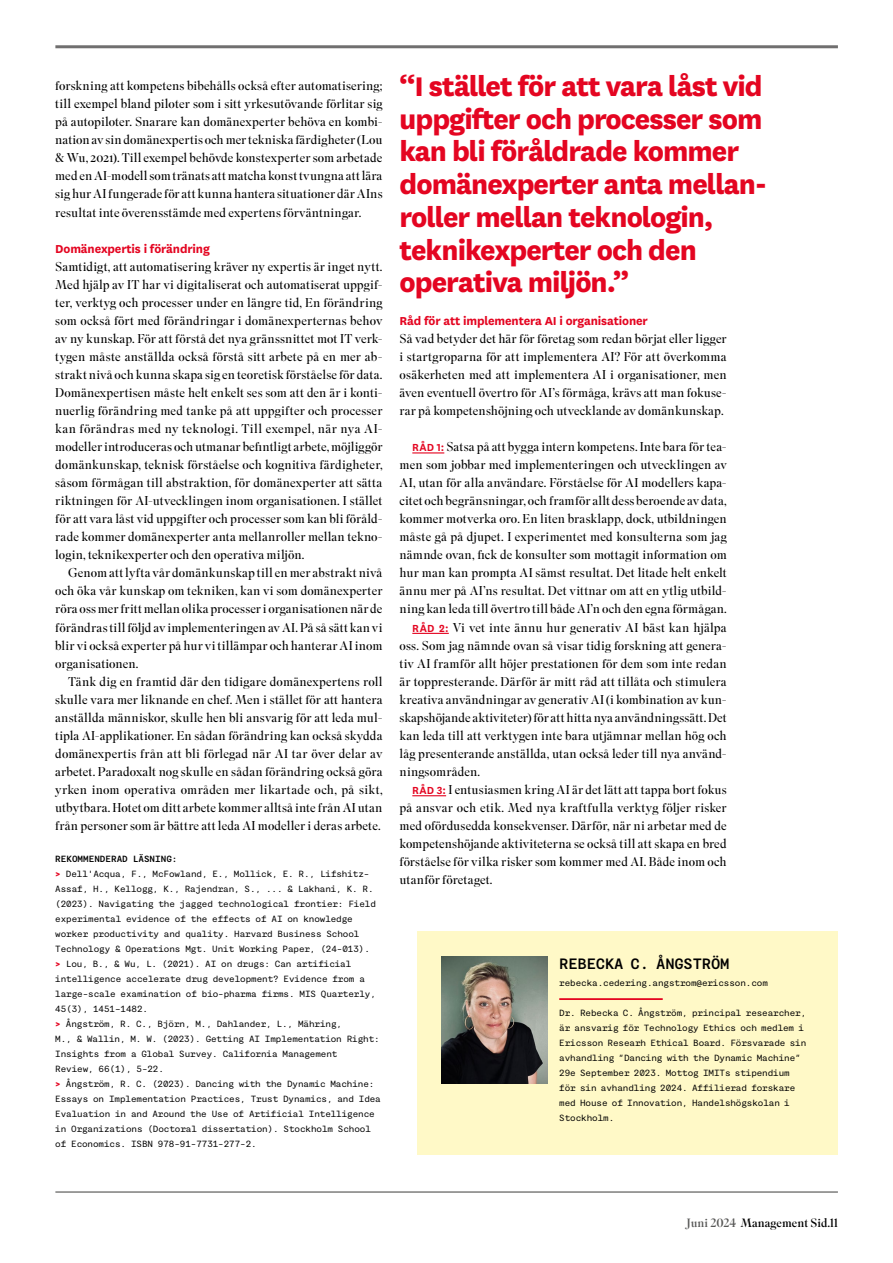
<style>
.page{position:relative;width:893px;height:1263px;background:#fff}
.page>*{position:absolute;margin:0;border:0;box-sizing:border-box;transform-origin:0 0}
.t1{font:800 31.5px/32.7px "National";letter-spacing:-.03em;color:#e40521}
.t2{font:700 15px "Martha";letter-spacing:-.01em;color:#000}
.t3{font:700 13.5px "National";letter-spacing:-.01em;color:#e40521}
.t4{font:300 12.75px/18px "Superior Title";letter-spacing:.005em;color:#000;text-align:justify}
.t5{font:12px "Superior Title";color:#000}
.t6{font:9px/15px "Martha";letter-spacing:-.01em;color:#000}
.s1{font-weight:700}
.s2{font-weight:900;color:#e40521}
.s3{font-family:"National";font-weight:600;font-size:12px;color:#e40521}
.s4{color:#575756}
</style>
<div class="page">
<hr style="left:55px;top:45px;width:783px;height:3px;background:#706f6f">
<hr style="left:55px;top:1192px;width:783px;height:1px;background:#3c3c3b">
<hr style="left:412px;top:452px;width:32px;height:1px;background:#e40521">
<hr style="left:412px;top:633px;width:37px;height:1px;background:#e40521">
<hr style="left:412px;top:795px;width:34px;height:1px;background:#e40521">
<div style="left:417px;top:931px;width:421px;height:224px;background:#fff9c7"></div>
<hr style="left:559px;top:998px;width:104px;height:2px;background:#e40521">
<img style="left:441px;top:957px;width:106px;height:126px">
<p class="t4" style="left:55px;top:77px;width:329px">forskning att kompetens bibehålls också efter automatisering; till exempel bland piloter som i sitt yrkesutövande förlitar sig på autopiloter. Snarare kan domänexperter behöva en kombi&shy;nation av sin domänexpertis och mer tekniska färdigheter (Lou &amp; Wu, 2021). Till exempel behövde konstexperter som arbetade med en AI-modell som tränats att matcha konst tvungna att lära sig hur AI fungerade för att kunna hantera situationer där AIns resultat inte överensstämde med expertens förväntningar.</p>
<p class="t3" style="left:55px;top:239px;width:156px">Domänexpertis i förändring</p>
<p class="t4" style="left:55px;top:258px;width:329px">Samtidigt, att automatisering kräver ny expertis är inget nytt.<br>Med hjälp av IT har vi digitaliserat och automatiserat uppgif&shy;ter, verktyg och processer under en längre tid, En förändring som också fört med förändringar i domänexperternas behov av ny kunskap. För att förstå det nya gränssnittet mot IT verk&shy;tygen måste anställda också förstå sitt arbete på en mer ab&shy;strakt nivå och kunna skapa sig en teoretisk förståelse för data.<br>Domänexpertisen måste helt enkelt ses som att den är i konti&shy;nuerlig förändring med tanke på att uppgifter och processer kan förändras med ny teknologi. Till exempel, när nya AI&shy;modeller introduceras och utmanar befintligt arbete, möjliggör domänkunskap, teknisk förståelse och kognitiva färdigheter, såsom förmågan till abstraktion, för domänexperter att sätta riktningen för AI-utvecklingen inom organisationen. I stället för att vara låst vid uppgifter och processer som kan bli föråld&shy;rade kommer domänexperter anta mellanroller mellan tekno&shy;login, teknikexperter och den operativa miljön.</p>
<p class="t4" style="left:55px;top:564px;width:329px;text-indent:13px">Genom att lyfta vår domänkunskap till en mer abstrakt nivå och öka vår kunskap om tekniken, kan vi som domänexperter röra oss mer fritt mellan olika processer i organisationen när de förändras till följd av implementeringen av AI. På så sätt kan vi blir vi också experter på hur vi tillämpar och hanterar AI inom organisationen.</p>
<p class="t4" style="left:55px;top:673px;width:329px;text-indent:13px">Tänk dig en framtid där den tidigare domänexpertens roll skulle vara mer liknande en chef. Men i stället för att hantera anställda människor, skulle hen bli ansvarig för att leda mul&shy;tipla AI-applikationer. En sådan förändring kan också skydda domänexpertis från att bli förlegad när AI tar över delar av arbetet. Paradoxalt nog skulle en sådan förändring också göra yrken inom operativa områden mer likartade och, på sikt, utbytbara. Hotet om ditt arbete kommer alltså inte från AI utan från personer som är bättre att leda AI modeller i deras arbete.</p>
<p class="t6" style="left:55px;top:851px;width:327px"><span class="s1">REKOMMENDERAD LÄSNING:<br></span><span class="s2">&gt;</span> Dell'Acqua, F., McFowland, E., Mollick, E. R., Lifshitz-Assaf, H., Kellogg, K., Rajendran, S., ... &amp; Lakhani, K. R. (2023). Navigating the jagged technological frontier: Field experimental evidence of the effects of AI on knowledge worker productivity and quality. Harvard Business School Technology &amp; Operations Mgt. Unit Working Paper, (24-013).<br><span class="s2">&gt;</span> Lou, B., &amp; Wu, L. (2021). AI on drugs: Can artificial intelligence accelerate drug development? Evidence from a large-scale examination of bio-pharma firms. MIS Quarterly, 45(3), 1451–1482.<br><span class="s2">&gt;</span> Ångström, R. C., Björn, M., Dahlander, L., Mähring,<br>M., &amp; Wallin, M. W. (2023). Getting AI Implementation Right:<br>Insights from a Global Survey. California Management<br>Review, 66(1), 5-22.<br><span class="s2">&gt;</span> Ångström, R. C. (2023). Dancing with the Dynamic Machine:<br>Essays on Implementation Practices, Trust Dynamics, and Idea Evaluation in and Around the Use of Artificial Intelligence in Organizations (Doctoral dissertation). Stockholm School of Economics. ISBN 978-91-7731-277-2.</p>
<h1 class="t1" style="left:400px;top:67px;width:369px">“I stället för att vara låst vid uppgifter och processer som kan bli föråldrade kommer domänexperter anta mellan&shy;roller mellan teknologin, teknikexperter och den operativa miljön.”</h1>
<p class="t3" style="left:400px;top:311px;width:250px">Råd för att implementera AI i organisationer</p>
<p class="t4" style="left:400px;top:330px;width:329px">Så vad betyder det här för företag som redan börjat eller ligger i startgroparna för att implementera AI? För att överkomma osäkerheten med att implementera AI i organisationer, men även eventuell övertro för AI’s förmåga, krävs att man fokuse&shy;rar på kompetenshöjning och utvecklande av domänkunskap.</p>
<p class="t4" style="left:412px;top:438px;width:316px"><span class="s3">RÅD 1:</span> Satsa på att bygga intern kompetens. Inte bara för tea-</p>
<p class="t4" style="left:400px;top:456px;width:329px">men som jobbar med implementeringen och utvecklingen av</p>
<p class="t4" style="left:400px;top:474px;width:329px">AI, utan för alla användare. Förståelse för AI modellers kapa-</p>
<p class="t4" style="left:400px;top:492px;width:329px">citet och begränsningar, och framför allt dess beroende av data,</p>
<p class="t4" style="left:400px;top:510px;width:329px">kommer motverka oro. En liten brasklapp, dock, utbildningen</p>
<p class="t4" style="left:400px;top:528px;width:329px">måste gå på djupet. I experimentet med konsulterna som jag</p>
<p class="t4" style="left:400px;top:546px;width:329px">nämnde ovan, fick de konsulter som mottagit information om</p>
<p class="t4" style="left:400px;top:564px;width:329px">hur man kan prompta AI sämst resultat. Det litade helt enkelt</p>
<p class="t4" style="left:400px;top:582px;width:329px">ännu mer på AI’ns resultat. Det vittnar om att en ytlig utbild-</p>
<p class="t4" style="left:400px;top:600px;width:329px">ning kan leda till övertro till både AI’n och den egna förmågan.</p>
<p class="t4" style="left:412px;top:618px;width:316px"><span class="s3">RÅD 2:</span> Vi vet inte ännu hur generativ AI bäst kan hjälpa</p>
<p class="t4" style="left:400px;top:636px;width:329px">oss. Som jag nämnde ovan så visar tidig forskning att genera-</p>
<p class="t4" style="left:400px;top:655px;width:329px">tiv AI framför allt höjer prestationen för dem som inte redan</p>
<p class="t4" style="left:400px;top:673px;width:329px">är toppresterande. Därför är mitt råd att tillåta och stimulera</p>
<p class="t4" style="left:400px;top:691px;width:329px">kreativa användningar av generativ AI (i kombination av kun-</p>
<p class="t4" style="left:400px;top:709px;width:329px">skapshöjande aktiviteter) för att hitta nya användningssätt. Det</p>
<p class="t4" style="left:400px;top:727px;width:329px">kan leda till att verktygen inte bara utjämnar mellan hög och</p>
<p class="t4" style="left:400px;top:745px;width:329px">låg presenterande anställda, utan också leder till nya använd-</p>
<p class="t4" style="left:400px;top:763px;width:82px">ningsområden.</p>
<p class="t4" style="left:412px;top:781px;width:316px"><span class="s3">RÅD 3:</span> I entusiasmen kring AI är det lätt att tappa bort fokus</p>
<p class="t4" style="left:400px;top:799px;width:329px">på ansvar och etik. Med nya kraftfulla verktyg följer risker</p>
<p class="t4" style="left:400px;top:817px;width:329px">med ofördusedda konsekvenser. Därför, när ni arbetar med de</p>
<p class="t4" style="left:400px;top:835px;width:329px">kompetenshöjande aktiviteterna se också till att skapa en bred</p>
<p class="t4" style="left:400px;top:853px;width:329px">förståelse för vilka risker som kommer med AI. Både inom och</p>
<p class="t4" style="left:400px;top:871px;width:94px">utanför företaget.</p>
<p class="t2" style="left:559px;top:955px;width:172px">REBECKA C. ÅNGSTRÖM</p>
<p class="t6" style="left:559px;top:975px;width:210px">rebecka.cedering.angstrom@ericsson.com</p>
<p class="t6" style="left:559px;top:1005px;width:249px">Dr. Rebecka C. Ångström, principal researcher, är ansvarig för Technology Ethics och medlem i Ericsson Researh Ethical Board. Försvarade sin avhandling ”Dancing with the Dynamic Machine” 29e September 2023. Mottog IMITs stipendium för sin avhandling 2024. Affilierad forskare med House of Innovation, Handelshögskolan i Stockholm.</p>
<p class="t5" style="left:686px;top:1215px;width:153px"><span class="s4">Juni 2024</span> Management Sid.11</p>
</div>
